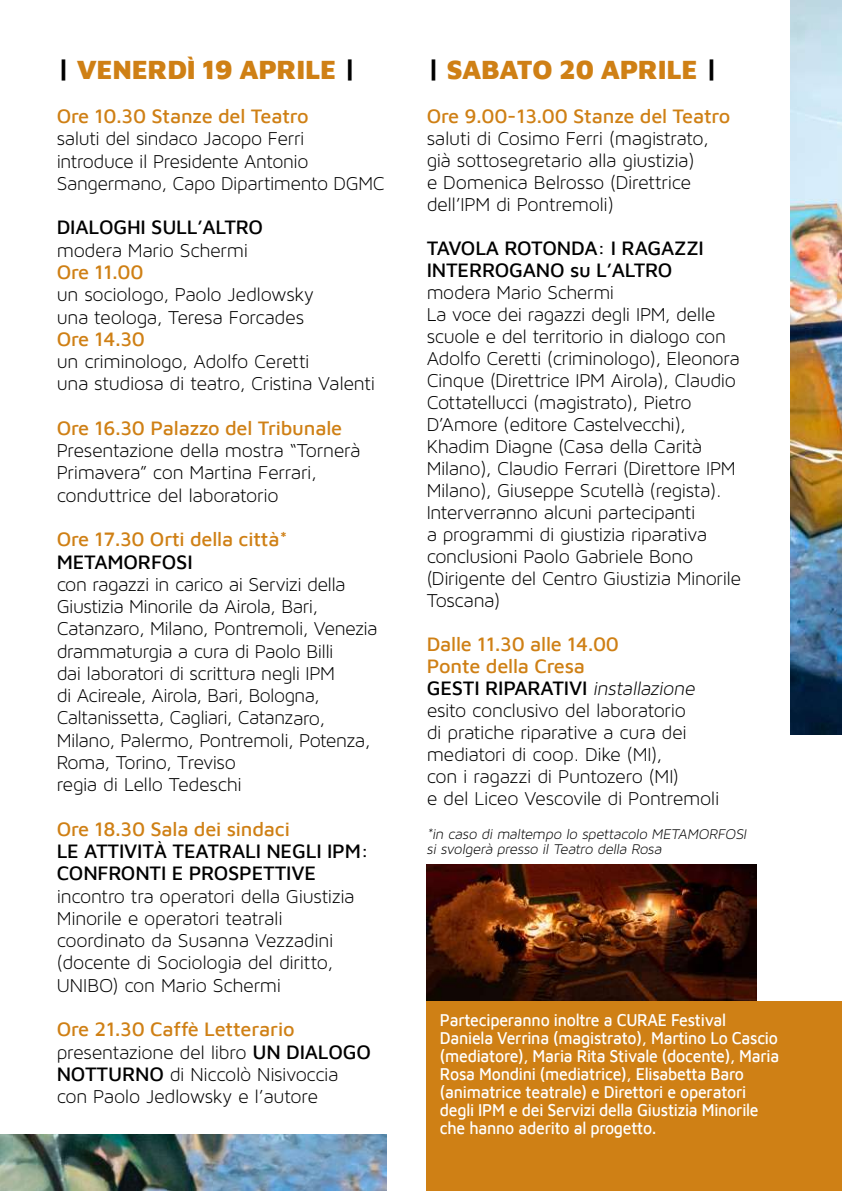
<style>
.page{position:relative;width:842px;height:1191px;background:#fff}
.page>*{position:absolute;margin:0;border:0;box-sizing:border-box;transform-origin:0 0}
.t1{font:900 27px "Maven Pro";letter-spacing:-.01em;color:#cf8015}
.t2{font:300 20px/22.2px "Maven Pro Light 300";letter-spacing:-.02em;color:#000}
.t3{font:500 20px/22px "Maven Pro";letter-spacing:-.01em;color:#cf8015}
.t4{font:500 20px/22.2px "Maven Pro";letter-spacing:-.01em;color:#000}
.t5{font:500 17.6px/18px "Maven Pro";letter-spacing:-.015em;color:#fff;scale:.9 1}
.t6{font:italic 300 15px/15px "Maven Pro Light 300";color:#000}
.s1{color:#000}
.s2{font-family:"Maven Pro";font-weight:500}
.s3{font-family:"Maven Pro Light 300";font-weight:300;font-style:italic;color:#000}
</style>
<div class="page">
<img style="left:427px;top:864px;width:330px;height:137px">
<img style="left:0;top:1134px;width:387px;height:57px">
<img style="left:790px;top:0;width:52px;height:734px">
<div style="left:427px;top:1001px;width:415px;height:190px;background:#cf8015"></div>
<h1 class="t1" style="left:57px;top:50px;width:301px"><span class="s1">|</span> VENERDÌ 19 APRILE <span class="s1">|</span></h1>
<p class="t3" style="left:57px;top:104px;width:253px">Ore 10.30 Stanze del Teatro</p>
<p class="t2" style="left:57px;top:127px;width:329px">saluti del sindaco Jacopo Ferri introduce il Presidente Antonio<br>Sangermano, Capo Dipartimento DGMC</p>
<p class="t4" style="left:57px;top:215px;width:208px">DIALOGHI SULL’ALTRO</p>
<p class="t2" style="left:57px;top:239px;width:193px">modera Mario Schermi</p>
<p class="t3" style="left:57px;top:260px;width:88px">Ore 11.00</p>
<p class="t2" style="left:57px;top:283px;width:259px">un sociologo, Paolo Jedlowsky una teologa, Teresa Forcades</p>
<p class="t3" style="left:57px;top:326px;width:90px">Ore 14.30</p>
<p class="t2" style="left:57px;top:350px;width:320px">un criminologo, Adolfo Ceretti<br>una studiosa di teatro, Cristina Valenti</p>
<p class="t3" style="left:57px;top:415px;width:287px">Ore 16.30 Palazzo del Tribunale</p>
<p class="t2" style="left:57px;top:439px;width:305px">Presentazione della mostra “Tornerà<br>Primavera” con Martina Ferrari, conduttrice del laboratorio</p>
<p class="t3" style="left:57px;top:527px;width:232px">Ore 17.30 Orti della città*</p>
<p class="t4" style="left:57px;top:549px;width:138px">METAMORFOSI</p>
<p class="t2" style="left:57px;top:573px;width:322px">con ragazzi in carico ai Servizi della Giustizia Minorile da Airola, Bari, Catanzaro, Milano, Pontremoli, Venezia drammaturgia a cura di Paolo Billi<br>dai laboratori di scrittura negli IPM<br>di Acireale, Airola, Bari, Bologna, Caltanissetta, Cagliari, Catanzaro, Milano, Palermo, Pontremoli, Potenza, Roma, Torino, Treviso<br>regia di Lello Tedeschi</p>
<p class="t3" style="left:57px;top:816px;width:235px">Ore 18.30 Sala dei sindaci</p>
<p class="t4" style="left:57px;top:838px;width:314px">LE ATTIVITÀ TEATRALI NEGLI IPM:<br>CONFRONTI E PROSPETTIVE</p>
<p class="t2" style="left:57px;top:884px;width:299px">incontro tra operatori della Giustizia Minorile e operatori teatrali coordinato da Susanna Vezzadini (docente di Sociologia del diritto, UNIBO) con Mario Schermi</p>
<p class="t3" style="left:57px;top:1017px;width:239px">Ore 21.30 Caffè Letterario</p>
<p class="t2" style="left:57px;top:1040px;width:316px">presentazione del libro <span class="s2">UN DIALOGO<br>NOTTURNO</span> di Niccolò Nisivoccia con Paolo Jedlowsky e l’autore</p>
<h1 class="t1" style="left:427px;top:50px;width:293px"><span class="s1">|</span> SABATO 20 APRILE <span class="s1">|</span></h1>
<p class="t3" style="left:427px;top:103px;width:305px">Ore 9.00-13.00 Stanze del Teatro</p>
<p class="t2" style="left:427px;top:127px;width:284px">saluti di Cosimo Ferri (magistrato, già sottosegretario alla giustizia) e Domenica Belrosso (Direttrice dell’IPM di Pontremoli)</p>
<p class="t4" style="left:427px;top:235px;width:279px">TAVOLA ROTONDA: I RAGAZZI<br>INTERROGANO su L’ALTRO</p>
<p class="t2" style="left:427px;top:281px;width:316px">modera Mario Schermi<br>La voce dei ragazzi degli IPM, delle scuole e del territorio in dialogo con Adolfo Ceretti (criminologo), Eleonora Cinque (Direttrice IPM Airola), Claudio Cottatellucci (magistrato), Pietro D’Amore (editore Castelvecchi), Khadim Diagne (Casa della Carità Milano), Claudio Ferrari (Direttore IPM Milano), Giuseppe Scutellà (regista).<br>Interverranno alcuni partecipanti<br>a programmi di giustizia riparativa conclusioni Paolo Gabriele Bono (Dirigente del Centro Giustizia Minorile Toscana)</p>
<p class="t3" style="left:427px;top:631px;width:273px">Dalle 11.30 alle 14.00<br>Ponte della Cresa<br><span class="s1">GESTI RIPARATIVI</span> <span class="s3">installazione</span></p>
<p class="t2" style="left:427px;top:699px;width:294px">esito conclusivo del laboratorio<br>di pratiche riparative a cura dei mediatori di coop. Dike (MI),<br>con i ragazzi di Puntozero (MI)<br>e del Liceo Vescovile di Pontremoli</p>
<p class="t6" style="left:427px;top:826px;width:324px">*in caso di maltempo lo spettacolo METAMORFOSI si svolgerà presso il Teatro della Rosa</p>
<p class="t5" style="left:440px;top:1010px;width:379px">Parteciperanno inoltre a CURAE Festival Daniela Verrina (magistrato), Martino Lo Cascio (mediatore), Maria Rita Stivale (docente), Maria Rosa Mondini (mediatrice), Elisabetta Baro (animatrice teatrale) e Direttori e operatori degli IPM e dei Servizi della Giustizia Minorile che hanno aderito al progetto.</p>
</div>
